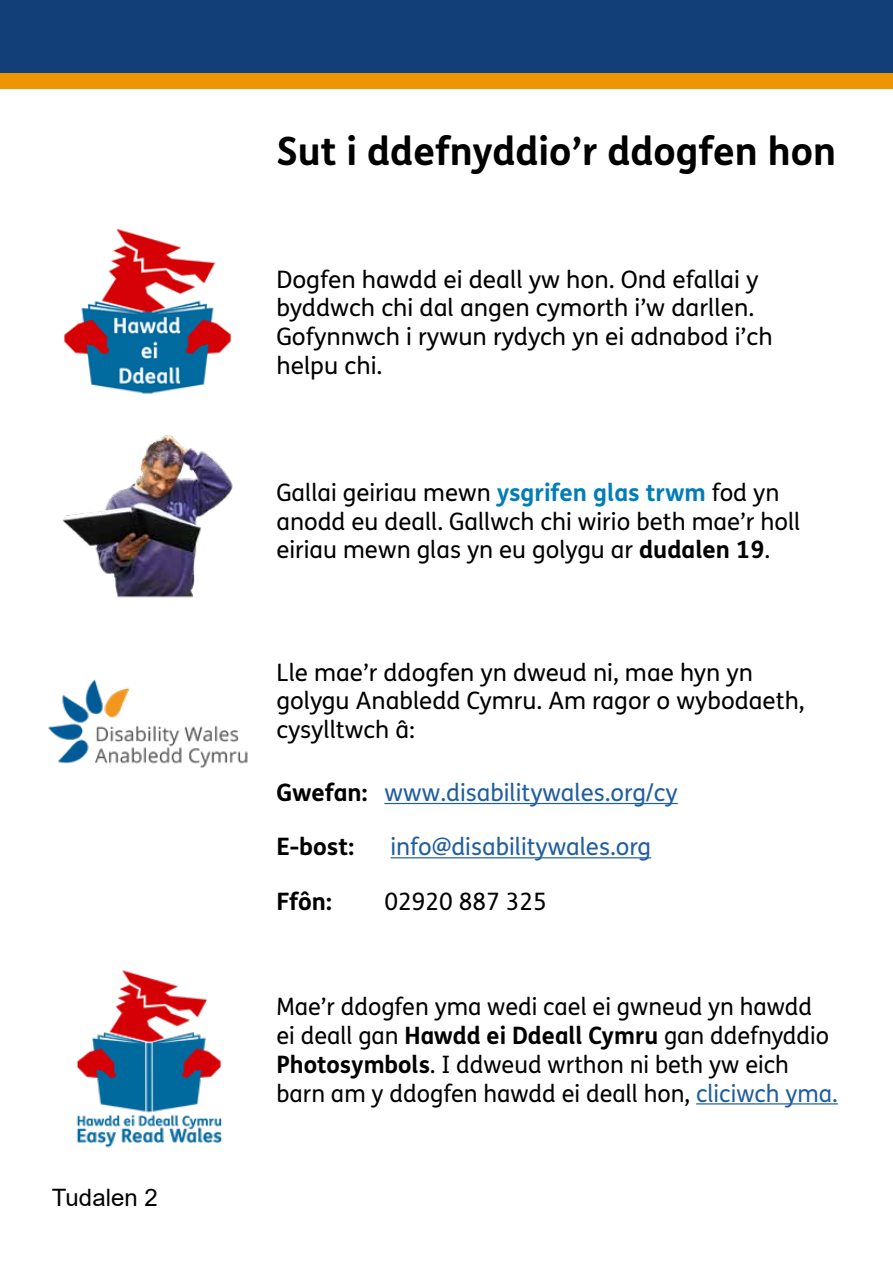
<style>
.page{position:relative;width:893px;height:1263px;background:#fff}
.page>*{position:absolute;margin:0;border:0;box-sizing:border-box;transform-origin:0 0}
.t1{font:700 39px "FS Me Pro";color:#000}
.t2{font:24px/28.8px "FS Me Pro";color:#000}
.t3{font:24px "FS Me Pro";color:#215e9e}
.t4{font:700 24px "FS Me Pro";color:#000}
.t5{font:24px "Arial";color:#000}
.s1{font-weight:700;color:#007eb7}
.s2{font-weight:700}
.s3{font-weight:700;color:#000}
.s4{color:#215e9e}
</style>
<div class="page">
<div style="left:0;top:3px;width:893px;height:85px;background:#ed9504"></div>
<div style="left:0;top:0;width:893px;height:72px;background:#123f78"></div>
<hr style="left:384px;top:803px;width:294px;height:1px;background:#215e9e">
<hr style="left:390px;top:857px;width:261px;height:1px;background:#215e9e">
<hr style="left:696px;top:1103px;width:142px;height:1px;background:#215e9e">
<img style="left:64px;top:228px;width:167px;height:166px">
<img style="left:62px;top:435px;width:171px;height:163px">
<img style="left:48px;top:679px;width:200px;height:89px">
<img style="left:76px;top:970px;width:146px;height:178px">
<p class="t5" style="left:52px;top:1181px;width:107px">Tudalen 2</p>
<h1 class="t1" style="left:276px;top:121px;width:561px">Sut i ddefnyddio’r ddogfen hon</h1>
<p class="t2" style="left:276px;top:264px;width:498px">Dogfen hawdd ei deall yw hon. Ond efallai y byddwch chi dal angen cymorth i’w darllen.<br>Gofynnwch i rywun rydych yn ei adnabod i’ch helpu chi.</p>
<p class="t2" style="left:276px;top:477px;width:525px">Gallai geiriau mewn <span class="s1">ysgrifen glas trwm</span> fod yn anodd eu deall. Gallwch chi wirio beth mae’r holl eiriau mewn glas yn eu golygu ar <span class="s2">dudalen 19</span>.</p>
<p class="t2" style="left:276px;top:657px;width:530px">Lle mae’r ddogfen yn dweud ni, mae hyn yn golygu Anabledd Cymru. Am ragor o wybodaeth, cysylltwch â:</p>
<p class="t3" style="left:276px;top:776px;width:403px"><span class="s3">Gwefan:</span> www.disabilitywales.org/cy</p>
<p class="t4" style="left:276px;top:828px;width:79px">E-bost:</p>
<p class="t3" style="left:390px;top:830px;width:262px">info@disabilitywales.org</p>
<p class="t4" style="left:276px;top:883px;width:57px">Ffôn:</p>
<p class="t2" style="left:384px;top:886px;width:164px">02920 887 325</p>
<p class="t2" style="left:276px;top:992px;width:563px">Mae’r ddogfen yma wedi cael ei gwneud yn hawdd<br>ei deall gan <span class="s2">Hawdd ei Ddeall Cymru</span> gan ddefnyddio <span class="s2">Photosymbols</span>. I ddweud wrthon ni beth yw eich barn am y ddogfen hawdd ei deall hon, <span class="s4">cliciwch yma.</span></p>
</div>
